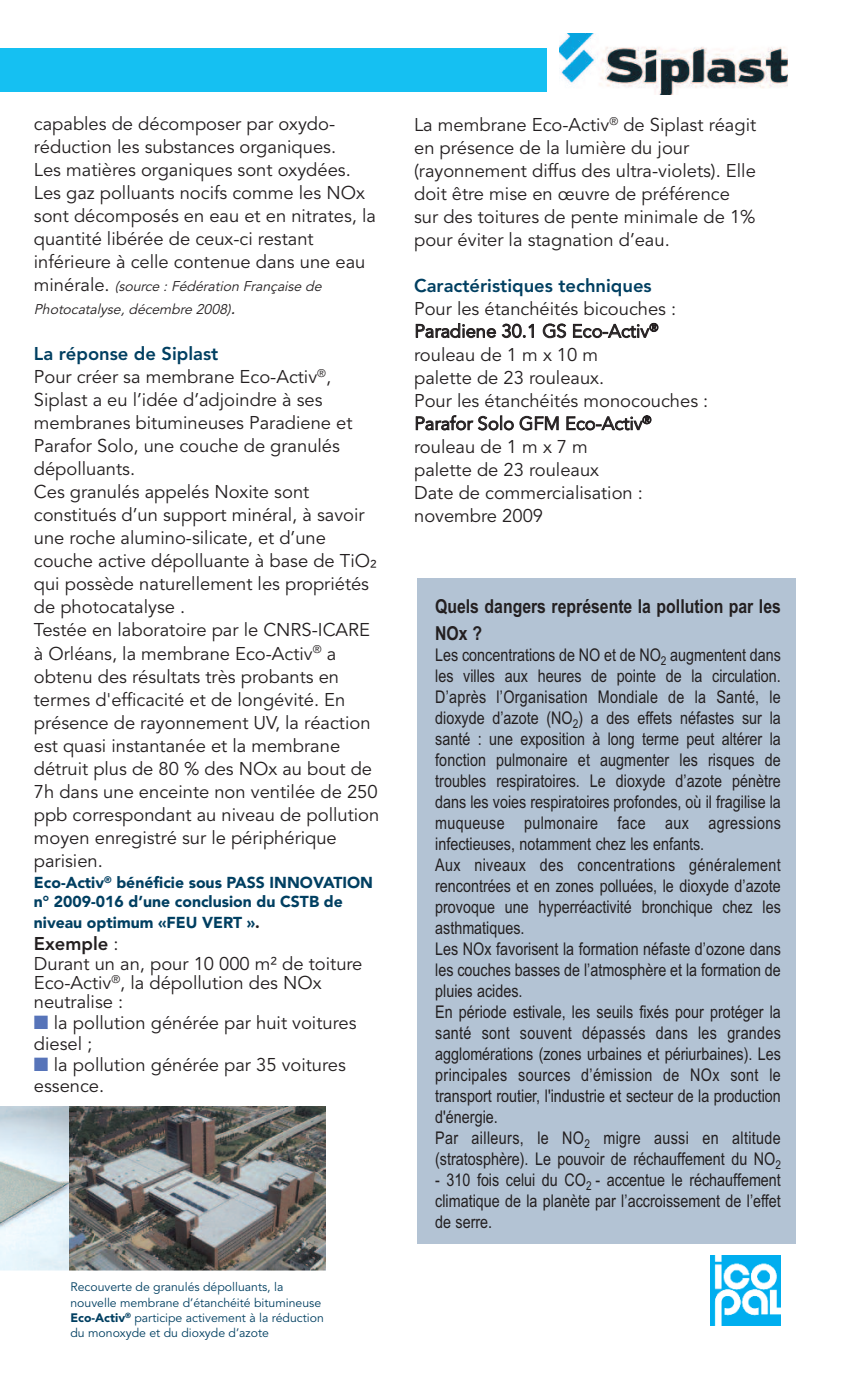
<style>
.page{position:relative;width:844px;height:1389px;background:#fff}
.page>*{position:absolute;margin:0;border:0;box-sizing:border-box;transform-origin:0 0}
.t1{font:700 19.25px/26.4px "Arial Narrow";color:#231f20}
.t2{font:18.38px/23.1px "Avenir";color:#231f20}
.t3{font:800 18.38px "Avenir";color:#003f61}
.t4{font:17.5px/21px "Arial Narrow";color:#231f20}
.t5{font:900 15.75px/18.9px "Avenir";color:#003f61}
.t6{font:italic 14px/23.1px "Avenir";color:#231f20}
.t7{font:12.25px/15.4px "Avenir";color:#003f61}
.s1{font-style:normal;font-size:18.38px}
.s2{font-size:18.38px}
.s3{font-weight:800;color:#003f61}
.s4{color:#231f20}
.s5{font-weight:800}
.s6{color:#5774b9}
.s7{font-weight:900}
</style>
<div class="page">
<img style="left:559px;top:33px;width:228px;height:61px">
<img style="left:710px;top:1256px;width:70px;height:70px">
<div style="left:0;top:48px;width:546px;height:44px;background:#15c0f2"></div>
<div style="left:417px;top:578px;width:378px;height:665px;background:#b3c3d4"></div>
<img style="left:68px;top:1106px;width:257px;height:165px">
<svg style="left:0;top:1106px;width:68px;height:165px;background:#d3e0e6"></svg>
<p class="t2" style="left:34px;top:114px;width:343px">capables de décomposer par oxydo&shy;réduction les substances organiques.<br>Les matières organiques sont oxydées.<br>Les gaz polluants nocifs comme les NOx sont décomposés en eau et en nitrates, la quantité libérée de ceux-ci restant inférieure à celle contenue dans une eau</p>
<p class="t6" style="left:34px;top:276px;width:292px"><span class="s1">m i n é r a l e .</span> (source : Fédération Française de<br>Photocatalyse, décembre 2008)<span class="s2">.</span></p>
<p class="t2" style="left:34px;top:344px;width:347px"><span class="s3">La réponse de Siplast<br></span>Pour créer sa membrane Eco-Activ<sup>®</sup>, Siplast a eu l’idée d’adjoindre à ses membranes bitumineuses Paradiene et Parafor Solo, une couche de granulés dépolluants.<br>Ces granulés appelés Noxite sont constitués d’un support minéral, à savoir une roche alumino-silicate, et d’une couche active dépolluante à base de TiO² qui possède naturellement les propriétés de photocatalyse .<br>Testée en laboratoire par le CNRS-ICARE à Orléans, la membrane Eco-Activ<sup>®</sup> a obtenu des résultats très probants en termes d'efficacité et de longévité. En présence de rayonnement UV, la réaction est quasi instantanée et la membrane détruit plus de 80 % des NOx au bout de 7h dans une enceinte non ventilée de 250 ppb correspondant au niveau de pollution moyen enregistré sur le périphérique parisien.</p>
<p class="t5" style="left:34px;top:874px;width:340px">Eco-Activ<sup>®</sup> bénéficie sous PASS INNOVATION n° 2009-016 d’une conclusion du CSTB de</p>
<p class="t5" style="left:34px;top:914px;width:227px">niveau optimum «FEU VERT »<span class="s4">.</span></p>
<p class="t2" style="left:34px;top:936px;width:330px;line-height:19.2px"><span class="s5">Exemple</span> :<br>Durant un an, pour 10 000 m² de toiture<br>Eco-Activ<sup>®</sup>, la dépollution des NOx neutralise :</p>
<p class="t2" style="left:34px;top:1014px;width:324px;line-height:21px"><span class="s6">■</span> la pollution générée par huit voitures diesel ;</p>
<p class="t2" style="left:34px;top:1056px;width:313px;line-height:21px"><span class="s6">■</span> la pollution générée par 35 voitures essence.</p>
<p class="t7" style="left:70px;top:1280px;width:255px">Recouverte de granulés dépolluants, la nouvelle membrane d’étanchéité bitumineuse <span class="s7">Eco-Activ</span><sup>®</sup> participe activement à la réduction du monoxyde et du dioxyde d’azote</p>
<p class="t2" style="left:414px;top:114px;width:343px">La membrane Eco-Activ<sup>®</sup> de Siplast réagit en présence de la lumière du jour (rayonnement diffus des ultra-violets). Elle doit être mise en œuvre de préférence sur des toitures de pente minimale de 1% pour éviter la stagnation d’eau.</p>
<p class="t3" style="left:414px;top:278px;width:239px">Caractéristiques techniques</p>
<p class="t2" style="left:414px;top:298px;width:296px">Pour les étanchéités bicouches :<br>Paradiene 30.1 GS Eco-Activ<sup>® </sup>rouleau de 1 m x 10 m<br>palette de 23 rouleaux.<br>Pour les étanchéités monocouches :<br>Parafor Solo GFM Eco-Activ<sup>® </sup>rouleau de 1 m x 7 m<br>palette de 23 rouleaux<br>Date de commercialisation : novembre 2009</p>
<p class="t1" style="left:435px;top:593px;width:347px">Quels dangers représente la pollution par les<br>NOx ?</p>
<p class="t4" style="left:435px;top:645px;width:347px">Les concentrations de NO et de NO<sub>2</sub> augmentent dans les villes aux heures de pointe de la circulation.<br>D’après l’Organisation Mondiale de la Santé, le dioxyde d’azote (NO<sub>2</sub>) a des effets néfastes sur la santé : une exposition à long terme peut altérer la fonction pulmonaire et augmenter les risques de troubles respiratoires. Le dioxyde d’azote pénètre dans les voies respiratoires profondes, où il fragilise la muqueuse pulmonaire face aux agressions infectieuses, notamment chez les enfants.<br>Aux niveaux des concentrations généralement rencontrées et en zones polluées, le dioxyde d’azote provoque une hyperréactivité bronchique chez les asthmatiques.<br>Les NOx favorisent la formation néfaste d’ozone dans les couches basses de l’atmosphère et la formation de pluies acides.<br>En période estivale, les seuils fixés pour protéger la santé sont souvent dépassés dans les grandes agglomérations (zones urbaines et périurbaines). Les principales sources d’émission de NOx sont le transport routier, l'industrie et secteur de la production d'énergie.<br>Par ailleurs, le NO<sub>2</sub> migre aussi en altitude (stratosphère). Le pouvoir de réchauffement du NO<sub>2</sub></p>
<p class="t4" style="left:435px;top:1170px;width:347px;text-align:justify">- 310 fois celui du CO<sub>2</sub> - accentue le réchauffement climatique de la planète par l’accroissement de l’effet de serre.</p>
</div>
